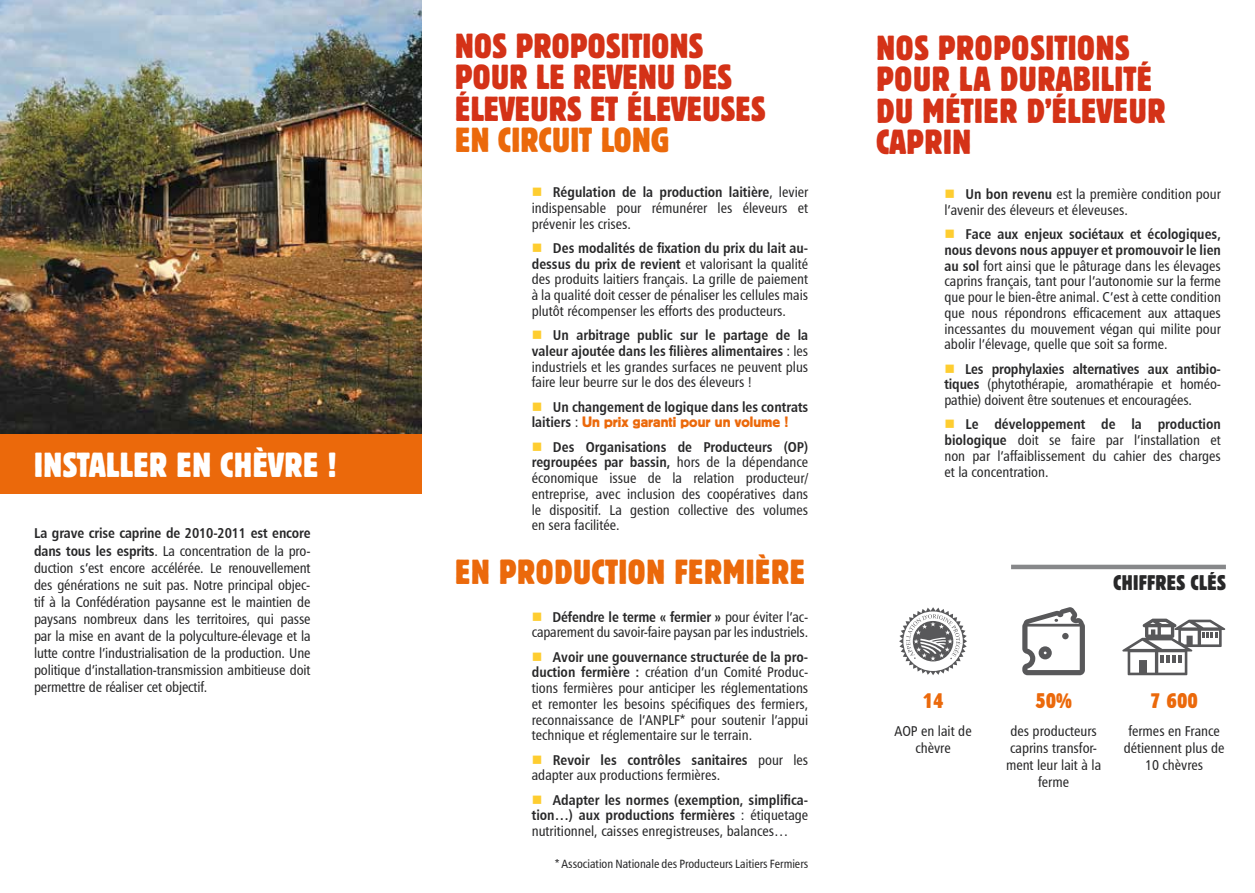
<style>
.page{position:relative;width:1255px;height:893px;background:#fff}
.page>*{position:absolute;margin:0;border:0;box-sizing:border-box;transform-origin:0 0}
.t1{font:condensed 34.5px/31.5px "Block BE";letter-spacing:.01em;color:#d43217}
.t2{font:condensed 34.5px "Block BE";letter-spacing:.02em;color:#eb690b}
.t3{font:condensed 34.5px "Block BE";letter-spacing:.01em;color:#fff}
.t4{font:condensed 21px "Block BE";letter-spacing:.02em;color:#282829}
.t5{font:condensed 21px "Block BE";color:#eb690b}
.t6{font:15px "Block BE";color:#eb690b}
.t7{font:14.25px/15.8px "Humanist 777 BT Roman Condensed B";color:#282829;text-align:justify}
.t8{font:14.25px/15.8px "Humanist 777 BT Bold Condensed B";color:#282829;text-align:right}
.t9{font:12px "Humanist 777 BT Roman Condensed B";color:#282829}
.s1{font-family:"Humanist 777 BT Bold Condensed B"}
.s2{font-family:"Humanist 777 BT Roman Condensed B"}
.s3{font-family:"Humanist 777 BT Bold Condensed B";font-size:14.25px;color:#282829}
.s4{font-family:"Humanist 777 BT Roman Condensed B";font-size:14.25px;color:#282829}
</style>
<div class="page">
<img style="left:0;top:0;width:421px;height:434px">
<div style="left:0;top:434px;width:421px;height:60px;background:#eb690b"></div>
<hr style="left:1011px;top:565px;width:214px;height:4px;background:#87888a">
<svg style="left:899px;top:607px;width:68px;height:68px"></svg>
<svg style="left:1022px;top:607px;width:62px;height:68px"></svg>
<svg style="left:1122px;top:619px;width:103px;height:56px"></svg>
<h1 class="t3" style="left:34px;top:444px;width:304px">INSTALLER EN CHÈVRE !</h1>
<p class="t8" style="left:34px;top:525px;width:278px">La grave crise caprine de 2010-2011 est encore</p>
<p class="t7" style="left:34px;top:542px;width:278px;line-height:17.1px"><span class="s1">dans tous les esprits</span>. La concentration de la pro&shy;duction s’est encore accélérée. Le renouvellement des générations ne suit pas. Notre principal objec&shy;tif à la Confédération paysanne est le maintien de paysans nombreux dans les territoires, qui passe par la mise en avant de la polyculture-élevage et la lutte contre l’industrialisation de la production. Une politique d’installation-transmission ambitieuse doit permettre de réaliser cet objectif.</p>
<h1 class="t1" style="left:455px;top:30px;width:312px">NOS PROPOSITIONS<br>POUR LE REVENU DES<br>ÉLEVEURS ET ÉLEVEUSES</h1>
<h1 class="t2" style="left:455px;top:120px;width:215px">EN CIRCUIT LONG</h1>
<p class="t8" style="left:553px;top:184px;width:257px">Régulation de la production laitière<span class="s2">, levier</span></p>
<p class="t7" style="left:531px;top:200px;width:278px">indispensable pour rémunérer les éleveurs et prévenir les crises.</p>
<p class="t8" style="left:531px;top:240px;width:278px">Des modalités de fixation du prix du lait au&shy;dessus du prix de revient <span class="s2">et valorisant la qualité</span></p>
<p class="t7" style="left:531px;top:271px;width:278px">des produits laitiers français. La grille de paiement à la qualité doit cesser de pénaliser les cellules mais plutôt récompenser les efforts des producteurs.</p>
<p class="t8" style="left:531px;top:327px;width:278px">Un arbitrage public sur le partage de la valeur ajoutée dans les filières alimentaires <span class="s2">: les</span></p>
<p class="t7" style="left:531px;top:358px;width:278px">industriels et les grandes surfaces ne peuvent plus faire leur beurre sur le dos des éleveurs !</p>
<p class="t8" style="left:553px;top:398px;width:257px">Un changement de logique dans les contrats</p>
<p class="t6" style="left:531px;top:414px;width:258px"><span class="s3">laitiers</span> <span class="s4">:</span> Un prix garanti pour un volume !</p>
<p class="t8" style="left:531px;top:438px;width:278px">Des Organisations de Producteurs (OP) regroupées par bassin, <span class="s2">hors de la dépendance</span></p>
<p class="t7" style="left:531px;top:470px;width:278px">économique issue de la relation producteur/ entreprise, avec inclusion des coopératives dans le dispositif. La gestion collective des volumes en sera facilitée.</p>
<h1 class="t2" style="left:455px;top:551px;width:351px">EN PRODUCTION FERMIÈRE</h1>
<p class="t8" style="left:552px;top:609px;width:257px">Défendre le terme « fermier » <span class="s2">pour éviter l’ac-</span></p>
<p class="t7" style="left:531px;top:624px;width:278px">caparement du savoir-faire paysan par les industriels.</p>
<p class="t8" style="left:553px;top:649px;width:257px">Avoir une gouvernance structurée de la pro-</p>
<p class="t7" style="left:531px;top:664px;width:278px"><span class="s1">duction fermière :</span> création d’un Comité Produc&shy;tions fermières pour anticiper les réglementations et remonter les besoins spécifiques des fermiers, reconnaissance de l’ANPLF* pour soutenir l’appui technique et réglementaire sur le terrain.</p>
<p class="t8" style="left:553px;top:751px;width:257px">Revoir les contrôles sanitaires <span class="s2">pour les</span></p>
<p class="t7" style="left:531px;top:767px;width:190px">adapter aux productions fermières.</p>
<p class="t8" style="left:531px;top:791px;width:278px">Adapter les normes (exemption, simplifica&shy;tion…) aux productions fermières <span class="s2">: étiquetage</span></p>
<p class="t7" style="left:531px;top:823px;width:258px">nutritionnel, caisses enregistreuses, balances…</p>
<p class="t9" style="left:555px;top:856px;width:254px">* Association Nationale des Producteurs Laitiers Fermiers</p>
<h1 class="t1" style="left:876px;top:32px;width:290px">NOS PROPOSITIONS<br>POUR LA DURABILITÉ<br>DU MÉTIER D’ÉLEVEUR<br>CAPRIN</h1>
<p class="t7" style="left:944px;top:186px;width:278px;text-indent:21px"><span class="s1">Un bon revenu</span> est la première condition pour l’avenir des éleveurs et éleveuses.</p>
<p class="t8" style="left:944px;top:226px;width:278px">Face aux enjeux sociétaux et écologiques, nous devons nous appuyer et promouvoir le lien</p>
<p class="t7" style="left:944px;top:258px;width:278px"><span class="s1">au sol</span> fort ainsi que le pâturage dans les élevages caprins français, tant pour l’autonomie sur la ferme que pour le bien-être animal. C’est à cette condition que nous répondrons efficacement aux attaques incessantes du mouvement végan qui milite pour abolir l’élevage, quelle que soit sa forme.</p>
<p class="t8" style="left:965px;top:360px;width:257px">Les prophylaxies alternatives aux antibio-</p>
<p class="t7" style="left:944px;top:376px;width:278px"><span class="s1">tiques</span> (phytothérapie, aromathérapie et homéo&shy;pathie) doivent être soutenues et encouragées.</p>
<p class="t8" style="left:965px;top:416px;width:257px">Le développement de la production</p>
<p class="t7" style="left:944px;top:432px;width:278px"><span class="s1">biologique</span> doit se faire par l’installation et non par l’affaiblissement du cahier des charges et la concentration.</p>
<h2 class="t4" style="left:1113px;top:571px;width:114px">CHIFFRES CLÉS</h2>
<h2 class="t5" style="left:922px;top:688px;width:22px">14</h2>
<h2 class="t5" style="left:1035px;top:688px;width:38px">50%</h2>
<h2 class="t5" style="left:1150px;top:688px;width:49px">7 600</h2>
<p class="t7" style="left:894px;top:722px;width:79px;line-height:17.1px;text-align:center">AOP en lait de chèvre</p>
<p class="t7" style="left:1005px;top:722px;width:97px;line-height:17.1px;text-align:center">des producteurs caprins transfor&shy;ment leur lait à la ferme</p>
<p class="t7" style="left:1123px;top:722px;width:102px;line-height:17.1px;text-align:center">fermes en France détiennent plus de<br>10 chèvres</p>
</div>
